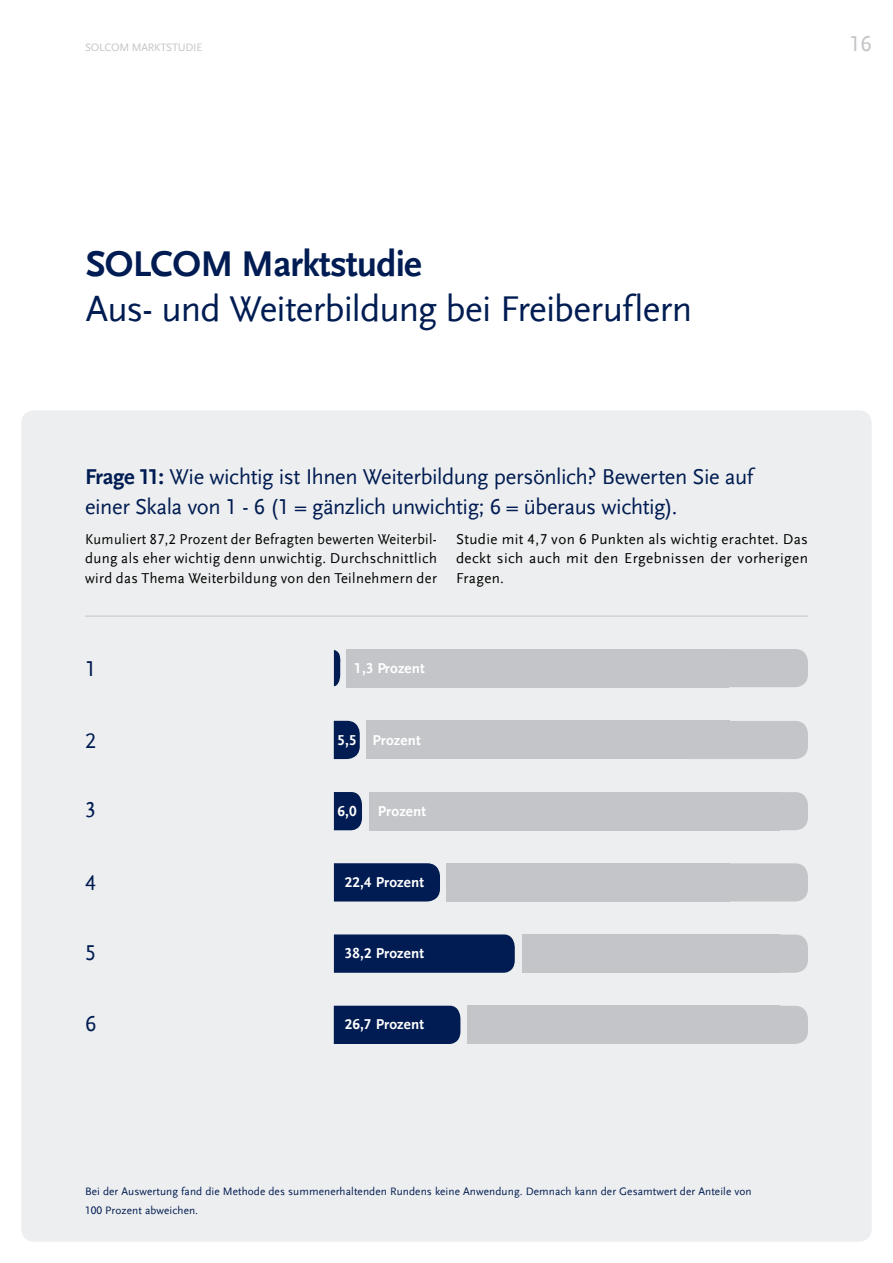
<style>
.page{position:relative;width:893px;height:1263px;background:#fff}
.page>*{position:absolute;margin:0;border:0;box-sizing:border-box;transform-origin:0 0}
.t1{font:37.5px "Scala Sans LF";letter-spacing:-.02em;color:#001c52}
.t2{font:700 37.5px "Scala Sans LF";letter-spacing:-.02em;color:#001c52}
.t3{font:22.5px/30px "Scala Sans LF";letter-spacing:-.02em;color:#001c52}
.t4{font:22.5px "Scala Sans LF";color:#c3c5c8}
.t5{font:15px/19.2px "Scala Sans LF";letter-spacing:.025em;color:#000;text-align:justify;scale:.95 1}
.t6{font:15px/19.2px "Scala Sans LF";letter-spacing:.025em;color:#000;text-align:justify}
.t7{font:700 15px "Scala Sans LF";letter-spacing:.01em;color:#fff}
.t8{font:11.25px/19.2px "Scala Sans LF";letter-spacing:.01em;color:#001c52}
.t9{font:11.25px "Scala Sans LF";letter-spacing:-.02em;color:#c3c5c8}
.s1{font-weight:700}
</style>
<div class="page">
<div style="left:21px;top:410px;width:851px;height:832px;background:#edeeef;border-radius:13px"></div>
<hr style="left:85px;top:616px;width:723px;height:1px;background:#c3c5c8">
<div style="left:561px;top:649px;width:247px;height:38px;background:#c3c5c8;border-radius:13px"></div>
<div style="left:347px;top:649px;width:382px;height:38px;background:#c3c5c8"></div>
<svg style="left:334px;top:650px;width:7px;height:36px"></svg>
<svg style="left:334px;top:792px;width:28px;height:38px"></svg>
<div style="left:334px;top:934px;width:181px;height:39px;background:#001c52"></div>
<div style="left:334px;top:1006px;width:126px;height:38px;background:#001c52"></div>
<div style="left:560px;top:792px;width:248px;height:38px;background:#c3c5c8;border-radius:13px"></div>
<div style="left:533px;top:934px;width:275px;height:39px;background:#c3c5c8;border-radius:13px"></div>
<div style="left:475px;top:1006px;width:333px;height:38px;background:#c3c5c8;border-radius:13px"></div>
<div style="left:369px;top:792px;width:410px;height:38px;background:#c3c5c8"></div>
<div style="left:522px;top:934px;width:257px;height:39px;background:#c3c5c8"></div>
<div style="left:467px;top:1006px;width:312px;height:38px;background:#c3c5c8"></div>
<div style="left:677px;top:721px;width:131px;height:38px;background:#c3c5c8;border-radius:13px"></div>
<div style="left:617px;top:863px;width:191px;height:38px;background:#c3c5c8;border-radius:13px"></div>
<div style="left:366px;top:721px;width:364px;height:38px;background:#c3c5c8"></div>
<div style="left:447px;top:863px;width:283px;height:38px;background:#c3c5c8"></div>
<svg style="left:334px;top:721px;width:26px;height:38px"></svg>
<div style="left:334px;top:863px;width:106px;height:38px;background:#001c52"></div>
<p class="t9" style="left:85px;top:41px;width:119px">SOLCOM MARKTSTUDIE</p>
<h2 class="t4" style="left:849px;top:31px;width:24px">16</h2>
<h1 class="t2" style="left:86px;top:242px;width:338px">SOLCOM Marktstudie</h1>
<h1 class="t1" style="left:86px;top:288px;width:608px">Aus- und Weiterbildung bei Freiberuflern</h1>
<h2 class="t3" style="left:85px;top:462px;width:669px"><span class="s1">Frage 11:</span> Wie wichtig ist Ihnen Weiterbildung persönlich? Bewerten Sie auf einer Skala von 1 - 6 (1 = gänzlich unwichtig; 6 = überaus wichtig).</h2>
<p class="t5" style="left:85px;top:530px;width:372px">Kumuliert 87,2 Prozent der Befragten bewerten Weiterbil&shy;dung als eher wichtig denn unwichtig. Durchschnittlich wird das Thema Weiterbildung von den Teilnehmern der</p>
<p class="t6" style="left:456px;top:530px;width:353px">Studie mit 4,7 von 6 Punkten als wichtig erachtet. Das deckt sich auch mit den Ergebnissen der vorherigen Fragen.</p>
<h2 class="t3" style="left:85px;top:654px;width:13px">1</h2>
<p class="t7" style="left:355px;top:659px;width:72px">1,3 Prozent</p>
<h2 class="t3" style="left:85px;top:726px;width:13px">2</h2>
<p class="t7" style="left:338px;top:731px;width:85px">5,5 Prozent</p>
<h2 class="t3" style="left:85px;top:795px;width:13px">3</h2>
<p class="t7" style="left:338px;top:802px;width:21px">6,0</p>
<p class="t7" style="left:378px;top:802px;width:50px">Prozent</p>
<h2 class="t3" style="left:85px;top:868px;width:13px">4</h2>
<p class="t7" style="left:345px;top:874px;width:81px">22,4 Prozent</p>
<h2 class="t3" style="left:85px;top:938px;width:13px">5</h2>
<p class="t7" style="left:345px;top:945px;width:81px">38,2 Prozent</p>
<h2 class="t3" style="left:85px;top:1009px;width:13px">6</h2>
<p class="t7" style="left:345px;top:1016px;width:81px">26,7 Prozent</p>
<p class="t8" style="left:85px;top:1182px;width:668px">Bei der Auswertung fand die Methode des summenerhaltenden Rundens keine Anwendung. Demnach kann der Gesamtwert der Anteile von<br>100 Prozent abweichen.</p>
</div>
